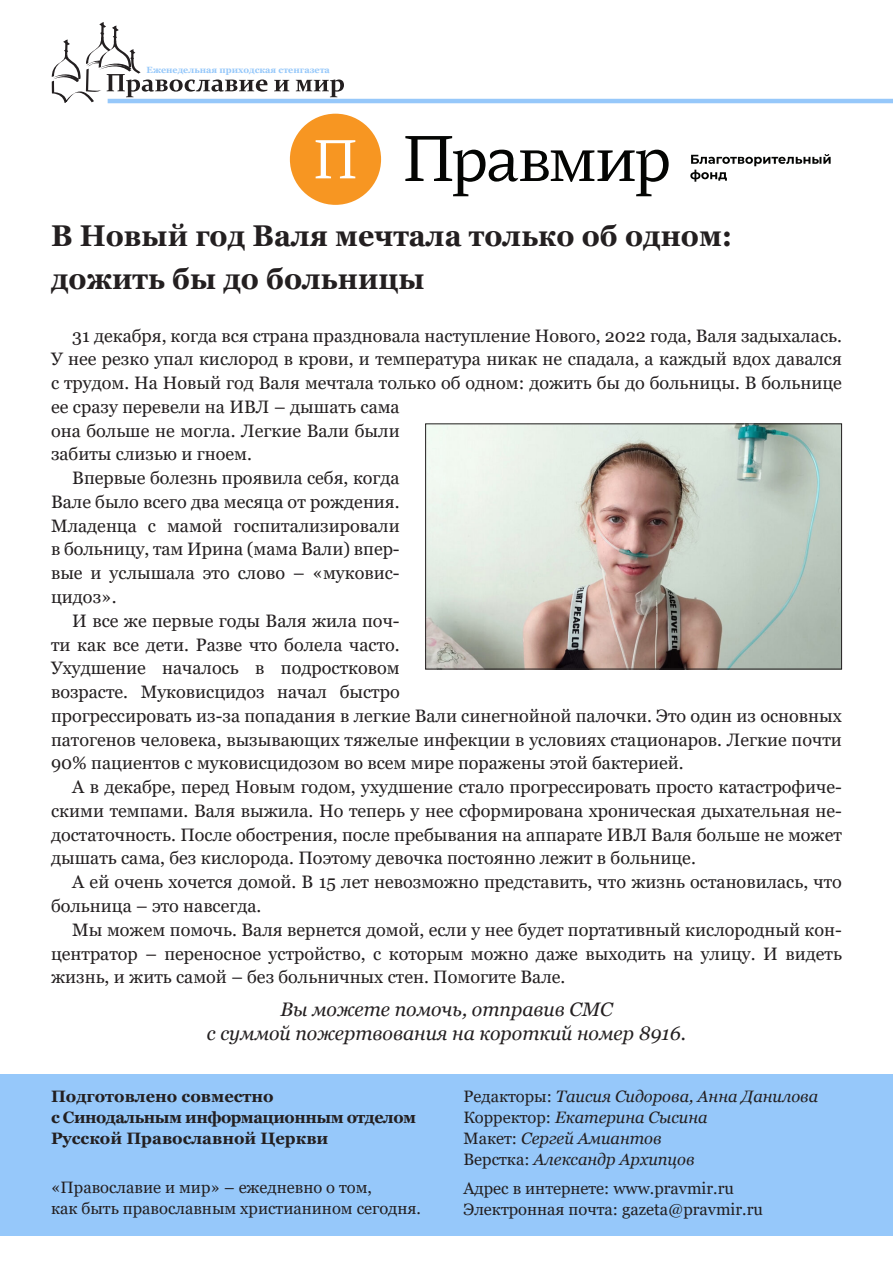
<style>
.page{position:relative;width:893px;height:1263px;background:#fff}
.page>*{position:absolute;margin:0;border:0;box-sizing:border-box;transform-origin:0 0}
.Zagolovok{font:700 30px/43.5px "Georgia";color:#231f20;scale:.95 1}
.Преамбула{font:italic 19.5px/24px "Georgia";color:#231f20;text-align:center}
.Text{font:18px/23.7px "Georgia";color:#231f20}
.t1{font:16.5px/21px "Georgia";color:#231f20}
.t2{font:italic 16.5px/21px "Georgia";color:#231f20}
.t3{font:700 16.5px/21px "Georgia";color:#231f20}
.t4{font:700 9px "Georgia";color:#96c8fa}
.s1{font-style:normal}
</style>
<div class="page">
<div style="left:0;top:1074px;width:893px;height:162px;background:#96c8fa"></div>
<svg style="left:52px;top:22px;width:215px;height:81px"></svg>
<svg style="left:274px;top:80px;width:15px;height:11px"></svg>
<svg style="left:296px;top:79px;width:48px;height:18px"></svg>
<hr style="left:108px;top:99px;width:785px;height:4px;background:#96c8fa">
<svg style="left:405px;top:136px;width:264px;height:60px"></svg>
<svg style="left:690px;top:154px;width:141px;height:28px"></svg>
<div style="left:290px;top:114px;width:91px;height:91px;background:#f79622;border-radius:50%"></div>
<svg style="left:316px;top:140px;width:39px;height:38px"></svg>
<img style="left:427px;top:425px;width:413px;height:242px">
<div style="left:425px;top:423px;width:417px;height:246px;border:1px solid #231f20"></div>
<p class="t4" style="left:147px;top:64px;width:185px">Еженедельная приходская стенгазета</p>
<p class="Zagolovok" style="left:51px;top:213px;width:719px">В Новый год Валя мечтала только об одном: дожить бы до больницы</p>
<p class="Text" style="left:51px;top:324px;width:792px;text-indent:21px">31 декабря, когда вся страна праздновала наступление Нового, 2022 года, Валя задыхалась.<br>У нее резко упал кислород в крови, и температура никак не спадала, а каждый вдох давался с трудом. На Новый год Валя мечтала только об одном: дожить бы до больницы. В больнице ее сразу перевели на ИВЛ – дышать сама<br>она больше не могла. Легкие Вали были<br>забиты слизью и гноем.</p>
<p class="Text" style="left:51px;top:466px;width:350px;text-align:justify;text-indent:21px">Впервые болезнь проявила себя, когда Вале было всего два месяца от рождения.<br>Младенца с мамой госпитализировали в больницу, там Ирина (мама Вали) впер&shy;вые и услышала это слово – «муковис&shy;цидоз».</p>
<p class="Text" style="left:51px;top:609px;width:792px;text-indent:21px">И все же первые годы Валя жила поч-<br>ти как все дети. Разве что болела часто.<br>Ухудшение началось в подростковом<br>возрасте. Муковисцидоз начал быстро<br>прогрессировать из-за попадания в легкие Вали синегнойной палочки. Это один из основных патогенов человека, вызывающих тяжелые инфекции в условиях стационаров. Легкие почти 90% пациентов с муковисцидозом во всем мире поражены этой бактерией.</p>
<p class="Text" style="left:51px;top:775px;width:792px;text-align:justify;text-indent:21px">А в декабре, перед Новым годом, ухудшение стало прогрессировать просто катастрофиче&shy;скими темпами. Валя выжила. Но теперь у нее сформирована хроническая дыхательная не&shy;достаточность. После обострения, после пребывания на аппарате ИВЛ Валя больше не может дышать сама, без кислорода. Поэтому девочка постоянно лежит в больнице.</p>
<p class="Text" style="left:51px;top:870px;width:792px;text-indent:21px">А ей очень хочется домой. В 15 лет невозможно представить, что жизнь остановилась, что больница – это навсегда.</p>
<p class="Text" style="left:51px;top:918px;width:792px;text-align:justify;text-indent:21px">Мы можем помочь. Валя вернется домой, если у нее будет портативный кислородный кон&shy;центратор – переносное устройство, с которым можно даже выходить на улицу. И видеть жизнь, и жить самой – без больничных стен. Помогите Вале.</p>
<p class="Преамбула" style="left:207px;top:997px;width:481px">Вы можете помочь, отправив СМС<br>с суммой пожертвования на короткий номер 8916.</p>
<p class="t3" style="left:51px;top:1085px;width:367px">Подготовлено совместно<br>с Синодальным информационным отделом<br>Русской Православной Церкви</p>
<p class="t1" style="left:51px;top:1177px;width:372px">«Православие и мир» – ежедневно о том,<br>как быть православным христианином сегодня.</p>
<p class="t2" style="left:463px;top:1086px;width:356px"><span class="s1">Редакторы:</span> Таисия Сидорова, Анна Данилова<br><span class="s1">Корректор:</span> Екатерина Сысина<br><span class="s1">Макет:</span> Сергей Амиантов<br><span class="s1">Верстка:</span> Александр Архипцов</p>
<p class="t1" style="left:463px;top:1178px;width:301px">Адрес в интернете: www.pravmir.ru<br>Электронная почта: gazeta@pravmir.ru</p>
</div>
